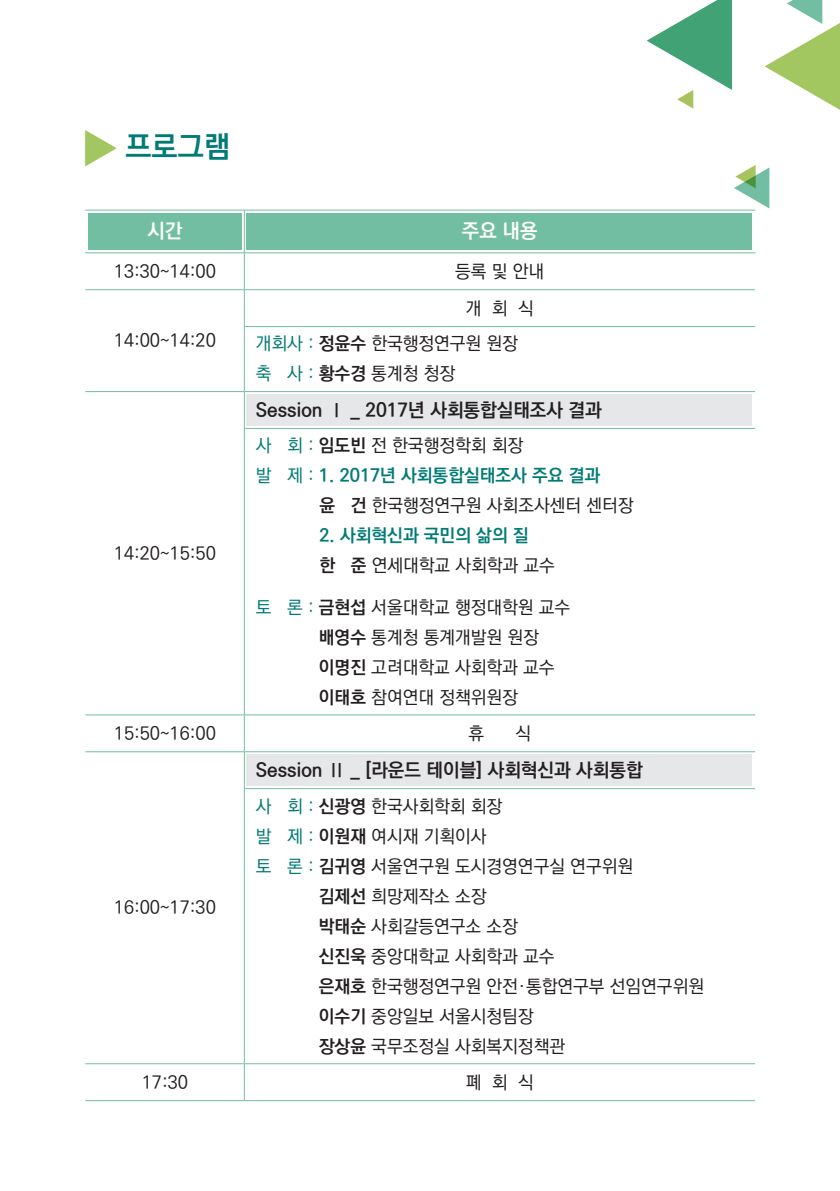
<style>
.page{position:relative;width:840px;height:1191px;background:#fff}
.page>*{position:absolute;margin:0;border:0;box-sizing:border-box;transform-origin:0 0}
.t1{font:700 30px "Ko Pub Dotum";color:#007b76}
.t2{font:700 20px "Ko Pub Dotum";color:#fff}
.t3{font:700 19px "Ko Pub Dotum";color:#231f20}
.t4{font:500 18px/30px "Ko Pub Dotum";color:#231f20}
.t5{font:700 18px "Ko Pub Dotum";color:#007b76}
.s1{color:#007b76}
.s2{font-weight:700}
.s3{font-weight:500}
</style>
<div class="page">
<svg style="left:85px;top:130px;width:32px;height:36px"></svg>
<div style="left:247px;top:394px;width:504px;height:31px;background:#e6e7e9"></div>
<div style="left:247px;top:754px;width:504px;height:31px;background:#e6e7e9"></div>
<div style="left:247px;top:213px;width:504px;height:36px;background:#72bea2"></div>
<div style="left:88px;top:213px;width:153px;height:36px;background:#72bea2"></div>
<hr style="left:85px;top:210px;width:159px;height:1px;background:#72bea2">
<hr style="left:244px;top:210px;width:511px;height:1px;background:#72bea2">
<hr style="left:244px;top:210px;width:1px;height:42px;background:#72bea2">
<hr style="left:85px;top:252px;width:159px;height:1px;background:#72bea2">
<hr style="left:244px;top:252px;width:511px;height:1px;background:#72bea2">
<hr style="left:244px;top:253px;width:1px;height:36px;background:#72bea2">
<hr style="left:85px;top:289px;width:159px;height:1px;background:#72bea2">
<hr style="left:244px;top:289px;width:510px;height:1px;background:#72bea2">
<hr style="left:244px;top:290px;width:1px;height:36px;background:#72bea2">
<hr style="left:244px;top:326px;width:510px;height:1px;background:#72bea2">
<hr style="left:244px;top:327px;width:1px;height:64px;background:#72bea2">
<hr style="left:85px;top:391px;width:159px;height:1px;background:#72bea2">
<hr style="left:244px;top:391px;width:510px;height:1px;background:#72bea2">
<hr style="left:244px;top:392px;width:1px;height:36px;background:#72bea2">
<hr style="left:244px;top:428px;width:510px;height:1px;background:#72bea2">
<hr style="left:244px;top:429px;width:1px;height:285px;background:#72bea2">
<hr style="left:85px;top:714px;width:159px;height:1px;background:#72bea2">
<hr style="left:244px;top:714px;width:510px;height:1px;background:#72bea2">
<hr style="left:244px;top:715px;width:1px;height:36px;background:#72bea2">
<hr style="left:85px;top:751px;width:159px;height:1px;background:#72bea2">
<hr style="left:244px;top:751px;width:510px;height:1px;background:#72bea2">
<hr style="left:244px;top:752px;width:1px;height:36px;background:#72bea2">
<hr style="left:244px;top:788px;width:510px;height:1px;background:#72bea2">
<hr style="left:244px;top:789px;width:1px;height:274px;background:#72bea2">
<hr style="left:85px;top:1063px;width:159px;height:1px;background:#72bea2">
<hr style="left:244px;top:1063px;width:510px;height:1px;background:#72bea2">
<hr style="left:244px;top:1064px;width:1px;height:36px;background:#72bea2">
<hr style="left:85px;top:1100px;width:159px;height:1px;background:#72bea2">
<hr style="left:244px;top:1100px;width:510px;height:1px;background:#72bea2">
<svg style="left:646px;top:0;width:85px;height:109px"></svg>
<svg style="left:764px;top:0;width:75px;height:110px"></svg>
<svg style="left:734px;top:165px;width:35px;height:43px"></svg>
<p class="t1" style="left:125px;top:132px;width:106px">프로그램</p>
<p class="t2" style="left:147px;top:221px;width:36px">시간</p>
<p class="t2" style="left:461px;top:221px;width:77px">주요 내용</p>
<p class="t4" style="left:114px;top:257px;width:103px">13:30~14:00</p>
<p class="t4" style="left:455px;top:257px;width:90px">등록 및 안내</p>
<p class="t4" style="left:114px;top:326px;width:103px">14:00~14:20</p>
<p class="t4" style="left:114px;top:538px;width:103px">14:20~15:50</p>
<p class="t4" style="left:465px;top:293px;width:69px">개 회 식</p>
<p class="t4" style="left:255px;top:329px;width:264px"><span class="s1">개회사 :</span> <span class="s2">정윤수</span> 한국행정연구원 원장</p>
<p class="t4" style="left:255px;top:359px;width:201px"><span class="s1">축 사 :</span> <span class="s2">황수경</span> 통계청 청장</p>
<p class="t3" style="left:255px;top:400px;width:347px">Session Ⅰ _ 2017년 사회통합실태조사 결과</p>
<p class="t4" style="left:255px;top:431px;width:269px"><span class="s1">사 회 :</span> <span class="s2">임도빈</span> 전 한국행정학회 회장</p>
<p class="t5" style="left:255px;top:467px;width:346px"><span class="s3">발 제 :</span> 1. 2017년 사회통합실태조사 주요 결과</p>
<p class="t4" style="left:319px;top:491px;width:315px"><span class="s2">윤 건</span> 한국행정연구원 사회조사센터 센터장</p>
<p class="t5" style="left:319px;top:527px;width:211px">2. 사회혁신과 국민의 삶의 질</p>
<p class="t4" style="left:319px;top:551px;width:237px"><span class="s2">한 준</span> 연세대학교 사회학과 교수</p>
<p class="t4" style="left:319px;top:593px;width:253px;text-indent:-63px"><span class="s1">토 론 :</span> <span class="s2">금현섭</span> 서울대학교 행정대학원 교수 <span class="s2">배영수</span> 통계청 통계개발원 원장 <span class="s2">이명진</span> 고려대학교 사회학과 교수 <span class="s2">이태호</span> 참여연대 정책위원장</p>
<p class="t4" style="left:114px;top:718px;width:103px">15:50~16:00</p>
<p class="t4" style="left:468px;top:718px;width:17px">휴</p>
<p class="t4" style="left:515px;top:718px;width:17px">식</p>
<p class="t4" style="left:114px;top:893px;width:103px">16:00~17:30</p>
<p class="t3" style="left:255px;top:760px;width:388px">Session Ⅱ _ [라운드 테이블] 사회혁신과 사회통합</p>
<p class="t4" style="left:255px;top:791px;width:248px"><span class="s1">사 회 :</span> <span class="s2">신광영</span> 한국사회학회 회장</p>
<p class="t4" style="left:255px;top:821px;width:232px"><span class="s1">발 제 :</span> <span class="s2">이원재</span> 여시재 기획이사</p>
<p class="t4" style="left:319px;top:851px;width:386px;text-indent:-63px"><span class="s1">토 론 :</span> <span class="s2">김귀영</span> 서울연구원 도시경영연구실 연구위원<br><span class="s2">김제선</span> 희망제작소 소장<br><span class="s2">박태순</span> 사회갈등연구소 소장<br><span class="s2">신진욱</span> 중앙대학교 사회학과 교수<br><span class="s2">은재호</span> 한국행정연구원 안전·통합연구부 선임연구위원 <span class="s2">이수기</span> 중앙일보 서울시청팀장<br><span class="s2">장상윤</span> 국무조정실 사회복지정책관</p>
<p class="t4" style="left:142px;top:1067px;width:48px">17:30</p>
<p class="t4" style="left:465px;top:1067px;width:69px">폐 회 식</p>
</div>
